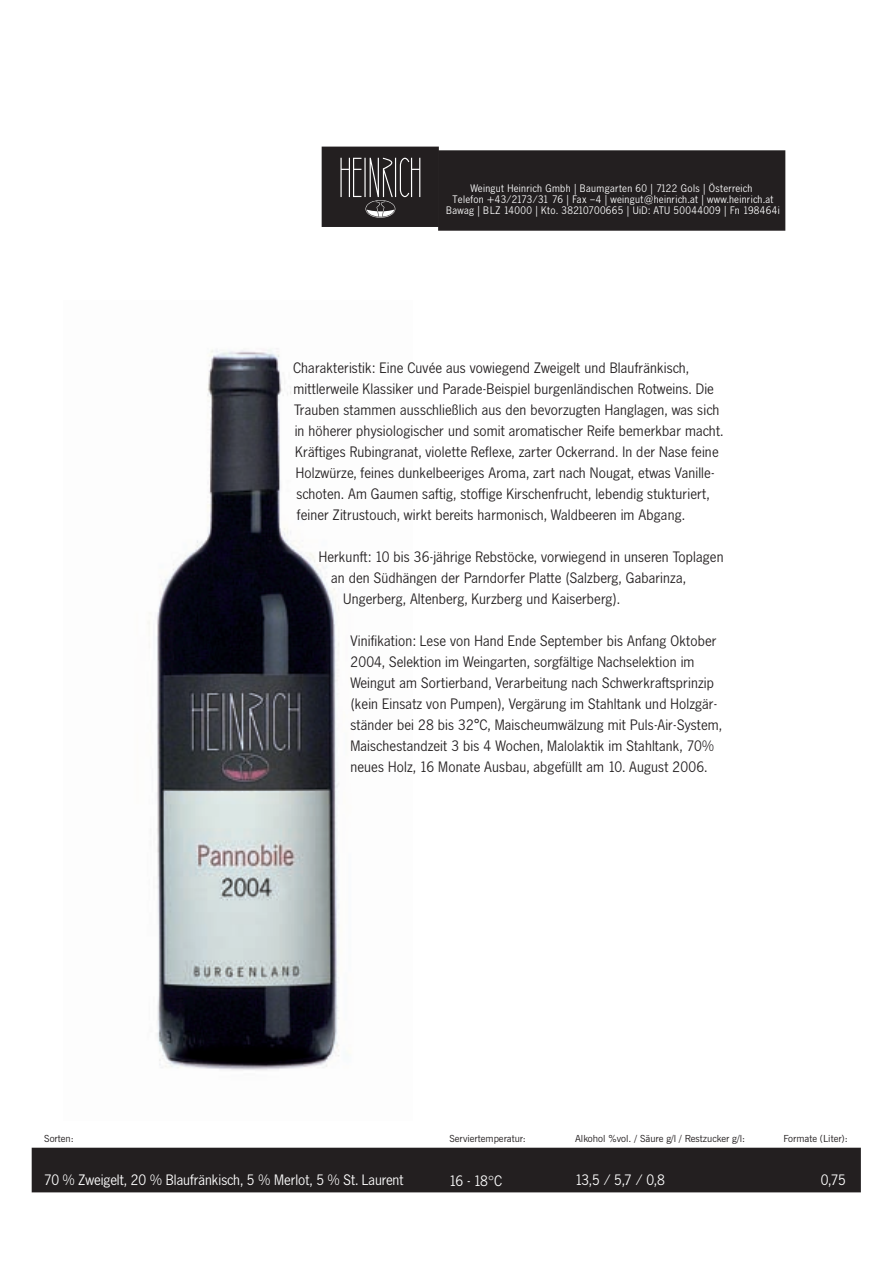
<style>
.page{position:relative;width:893px;height:1263px;background:#fff}
.page>*{position:absolute;margin:0;border:0;box-sizing:border-box;transform-origin:0 0}
.t1{font:15px/21px "News Gothic BQ";letter-spacing:.01em;color:#231f20}
.t2{font:15px "News Gothic BQ";color:#fff}
.t3{font:10.8px/11.2px "News Gothic BQ";letter-spacing:.03em;color:#fff;text-align:center}
.t4{font:9.75px "News Gothic BT";color:#231f20}
</style>
<div class="page">
<img style="left:148px;top:348px;width:191px;height:723px">
<div style="left:438px;top:150px;width:347px;height:81px;background:#231f20"></div>
<div style="left:322px;top:147px;width:117px;height:80px;background:#231f20"></div>
<svg style="left:340px;top:158px;width:80px;height:60px"></svg>
<div style="left:32px;top:1148px;width:829px;height:44px;background:#231f20"></div>
<p class="t3" style="left:446px;top:183px;width:335px">Weingut Heinrich Gmbh | Baumgarten 60 | 7122 Gols | Österreich<br>Telefon +43/2173/31 76 | Fax –4 | weingut@heinrich.at | www.heinrich.at<br>Bawag | BLZ 14000 | Kto. 38210700665 | UiD: ATU 50044009 | Fn 198464i</p>
<p class="t1" style="left:293px;top:357px;width:432px">Charakteristik: Eine Cuvée aus vowiegend Zweigelt und Blaufränkisch, mittlerweile Klassiker und Parade-Beispiel burgenländischen Rotweins. Die Trauben stammen ausschließlich aus den bevorzugten Hanglagen, was sich in höherer physiologischer und somit aromatischer Reife bemerkbar macht.<br>Kräftiges Rubingranat, violette Reflexe, zarter Ockerrand. In der Nase feine Holzwürze, feines dunkelbeeriges Aroma, zart nach Nougat, etwas Vanille&shy;schoten. Am Gaumen saftig, stoffige Kirschenfrucht, lebendig stukturiert, feiner Zitrustouch, wirkt bereits harmonisch, Waldbeeren im Abgang.</p>
<p class="t1" style="left:319px;top:546px;width:406px">Herkunft: 10 bis 36-jährige Rebstöcke, vorwiegend in unseren Toplagen</p>
<p class="t1" style="left:331px;top:567px;width:356px">an den Südhängen der Parndorfer Platte (Salzberg, Gabarinza,</p>
<p class="t1" style="left:343px;top:588px;width:278px">Ungerberg, Altenberg, Kurzberg und Kaiserberg).</p>
<p class="t1" style="left:350px;top:630px;width:373px">Vinifikation: Lese von Hand Ende September bis Anfang Oktober 2004, Selektion im Weingarten, sorgfältige Nachselektion im Weingut am Sortierband, Verarbeitung nach Schwerkraftsprinzip (kein Einsatz von Pumpen), Vergärung im Stahltank und Holzgär&shy;ständer bei 28 bis 32°C, Maischeumwälzung mit Puls-Air-System, Maischestandzeit 3 bis 4 Wochen, Malolaktik im Stahltank, 70% neues Holz, 16 Monate Ausbau, abgefüllt am 10. August 2006.</p>
<p class="t4" style="left:44px;top:1133px;width:31px">Sorten:</p>
<p class="t2" style="left:44px;top:1171px;width:361px">70 % Zweigelt, 20 % Blaufränkisch, 5 % Merlot, 5 % St. Laurent</p>
<p class="t2" style="left:449px;top:1173px;width:54px">16 - 18 C</p>
<p class="t2" style="left:575px;top:1171px;width:91px">13,5 / 5,7 / 0,8</p>
<p class="t2" style="left:821px;top:1171px;width:26px">0,75</p>
<p class="t4" style="left:449px;top:1133px;width:78px">Serviertemperatur:</p>
<p class="t4" style="left:575px;top:1133px;width:172px">Alkohol %vol. / Säure g/l / Restzucker g/l:</p>
<p class="t4" style="left:783px;top:1133px;width:66px">Formate (Liter):</p>
</div>
